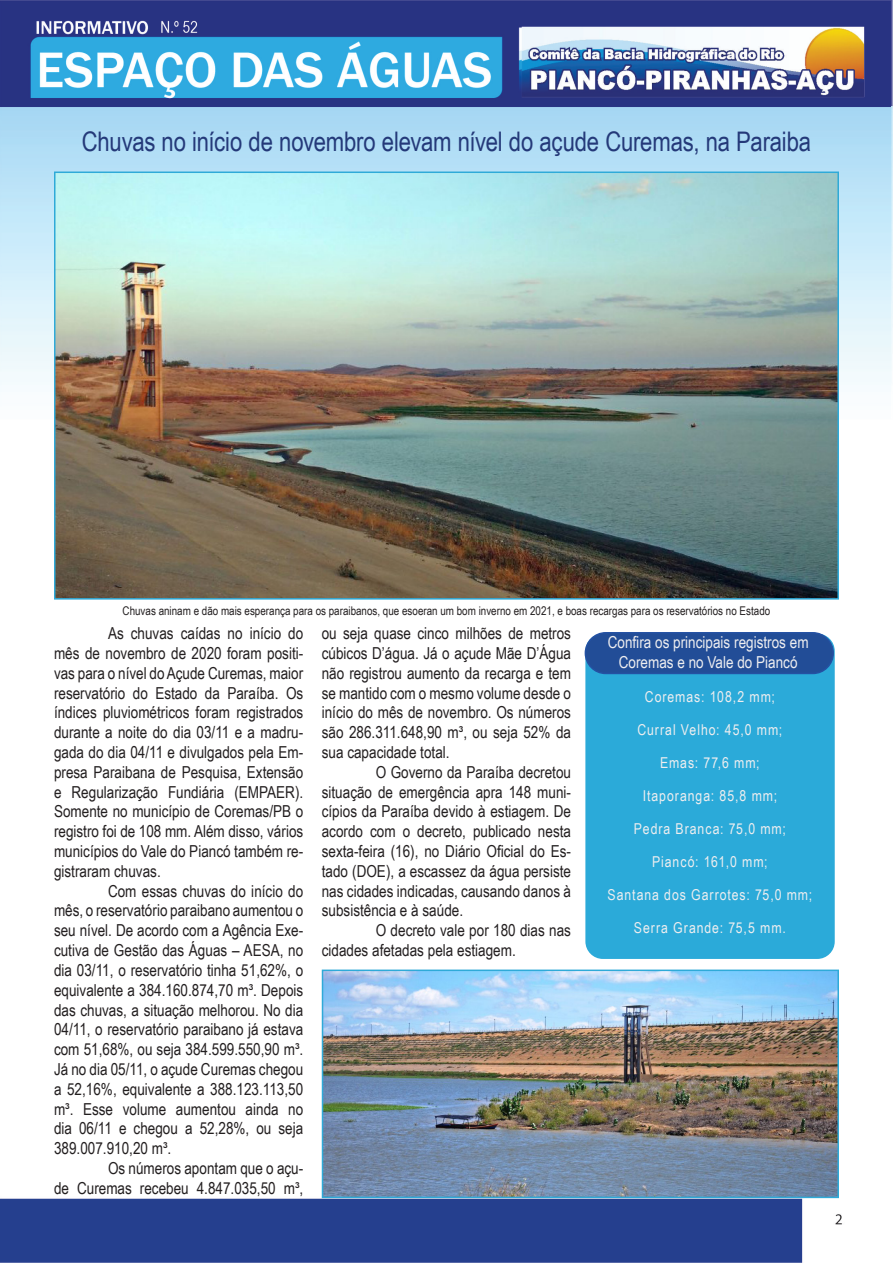
<style>
.page{position:relative;width:893px;height:1263px;background:#fff}
.page>*{position:absolute;margin:0;border:0;box-sizing:border-box;transform-origin:0 0}
.t1{font:27px "Arial Narrow";letter-spacing:-.01em;color:#243979}
.t2{font:16.5px/19.8px "Arial Narrow";color:#231f20;text-align:justify}
.t3{font:16.5px "Arial Narrow";color:#eeeef0}
.t4{font:15px "Arial Narrow";letter-spacing:.065em;color:#eeeef0}
.t5{font:12px "Arial Narrow";color:#231f20}
</style>
<div class="page">
<img style="left:0;top:0;width:893px;height:1263px">
<img style="left:57px;top:174px;width:779px;height:423px">
<div style="left:54px;top:171px;width:785px;height:429px;border:2px solid #2faad8"></div>
<div style="left:585px;top:634px;width:250px;height:325px;background:#2baad9;border-radius:17px"></div>
<div style="left:585px;top:633px;width:248px;height:40px;background:#224d97;border-radius:20px"></div>
<div style="left:585px;top:632px;width:249px;height:42px;border:2px solid #2451a3;border-radius:20px"></div>
<img style="left:325px;top:972px;width:511px;height:223px">
<div style="left:322px;top:969px;width:517px;height:229px;border:2px solid #2faad8"></div>
<p class="t1" style="left:82px;top:122px;width:731px">Chuvas no início de novembro elevam nível do açude Curemas, na Paraiba</p>
<p class="t5" style="left:123px;top:601px;width:649px">Chuvas aninam e dão mais esperança para os paraibanos, que esoeran um bom inverno em 2021, e boas recargas para os reservatórios no Estado</p>
<p class="t2" style="left:54px;top:623px;width:251px;text-indent:54px">As chuvas caídas no início do mês de novembro de 2020 foram positi&shy;vas para o nível do Açude Curemas, maior reservatório do Estado da Paraíba. Os índices pluviométricos foram registrados durante a noite do dia 03/11 e a madru&shy;gada do dia 04/11 e divulgados pela Em&shy;presa Paraibana de Pesquisa, Extensão e Regularização Fundiária (EMPAER).<br>Somente no município de Coremas/PB o registro foi de 108 mm. Além disso, vários municípios do Vale do Piancó também re&shy;gistraram chuvas.</p>
<p class="t2" style="left:54px;top:880px;width:251px;text-indent:54px">Com essas chuvas do início do mês, o reservatório paraibano aumentou o seu nível. De acordo com a Agência Exe&shy;cutiva de Gestão das Águas – AESA, no dia 03/11, o reservatório tinha 51,62%, o equivalente a 384.160.874,70 m³. Depois das chuvas, a situação melhorou. No dia 04/11, o reservatório paraibano já estava com 51,68%, ou seja 384.599.550,90 m³.<br>Já no dia 05/11, o açude Curemas chegou a 52,16%, equivalente a 388.123.113,50 m³. Esse volume aumentou ainda no dia 06/11 e chegou a 52,28%, ou seja 389.007.910,20 m³.</p>
<p class="t2" style="left:54px;top:1157px;width:251px;text-align:right">Os números apontam que o açu-<br>de Curemas recebeu 4.847.035,50 m³,</p>
<p class="t2" style="left:322px;top:623px;width:251px">ou seja quase cinco milhões de metros cúbicos D’água. Já o açude Mãe D’Água não registrou aumento da recarga e tem se mantido com o mesmo volume desde o início do mês de novembro. Os números são 286.311.648,90 m³, ou seja 52% da sua capacidade total.</p>
<p class="t2" style="left:322px;top:761px;width:251px;text-indent:54px">O Governo da Paraíba decretou situação de emergência apra 148 muni&shy;cípios da Paraíba devido à estiagem. De acordo com o decreto, publicado nesta sexta-feira (16), no Diário Oficial do Es&shy;tado (DOE), a escassez da água persiste nas cidades indicadas, causando danos à subsistência e à saúde.</p>
<p class="t2" style="left:322px;top:920px;width:251px;text-indent:54px">O decreto vale por 180 dias nas cidades afetadas pela estiagem.</p>
<p class="t3" style="left:608px;top:630px;width:202px">Confira os principais registros em</p>
<p class="t3" style="left:619px;top:650px;width:180px">Coremas e no Vale do Piancó</p>
<p class="t4" style="left:645px;top:685px;width:132px">Coremas: 108,2 mm;</p>
<p class="t4" style="left:637px;top:718px;width:146px">Curral Velho: 45,0 mm;</p>
<p class="t4" style="left:660px;top:751px;width:101px">Emas: 77,6 mm;</p>
<p class="t4" style="left:643px;top:784px;width:136px">Itaporanga: 85,8 mm;</p>
<p class="t4" style="left:634px;top:817px;width:153px">Pedra Branca: 75,0 mm;</p>
<p class="t4" style="left:652px;top:850px;width:117px">Piancó: 161,0 mm;</p>
<p class="t4" style="left:608px;top:883px;width:206px">Santana dos Garrotes: 75,0 mm;</p>
<p class="t4" style="left:634px;top:916px;width:153px">Serra Grande: 75,5 mm.</p>
</div>
